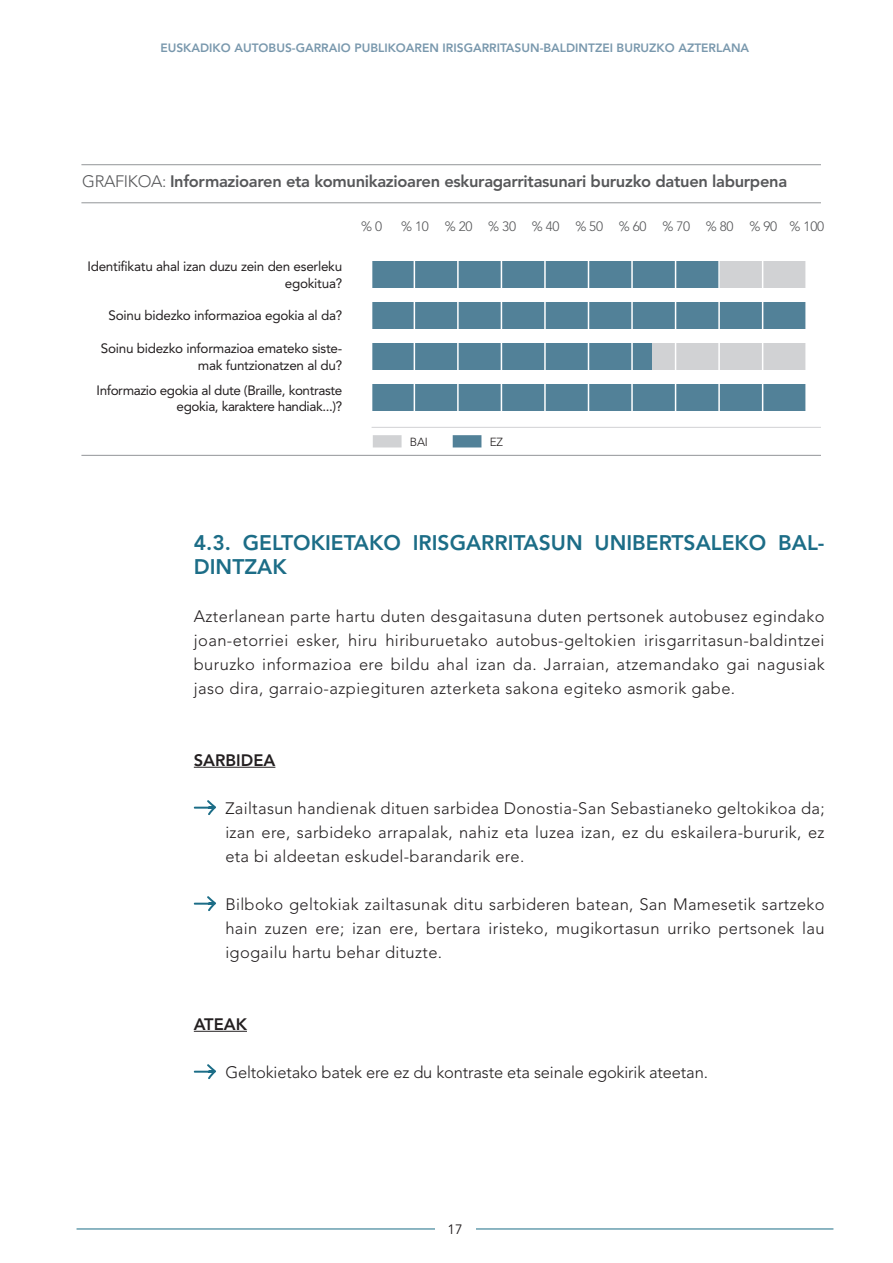
<style>
.page{position:relative;width:893px;height:1263px;background:#fff}
.page>*{position:absolute;margin:0;border:0;box-sizing:border-box;transform-origin:0 0}
.t1{font:800 21px/24px "Avenir LT Std";color:#1c6d87}
.t2{font:300 16.5px/24px "Avenir LT Std";letter-spacing:.02em;color:#231f20;text-align:justify}
.t3{font:800 16.5px "Avenir LT Std";letter-spacing:-.02em;color:#57585a}
.t4{font:300 16.5px "Avenir LT Std";letter-spacing:-.01em;color:#231f20}
.t5{font:800 16.5px "Avenir LT Std";color:#231f20}
.t6{font:13.5px/16.5px "Avenir LT Std";letter-spacing:-.02em;color:#231f20;text-align:right}
.t7{font:300 13.5px "Avenir LT Std";letter-spacing:-.02em;color:#57585a}
.t8{font:13.5px "Avenir LT Std";color:#231f20}
.t9{font:800 12px "Avenir LT Std";color:#7998ad}
.t10{font:300 11.7px "Avenir LT Std";color:#231f20}
.s1{font-weight:300}
</style>
<div class="page">
<hr style="left:77px;top:1229px;width:756px;height:1px;background:#1c6d87">
<div style="left:435px;top:1217px;width:40px;height:24px;background:#fff"></div>
<hr style="left:194px;top:767px;width:81px;height:1px;background:#231f20">
<hr style="left:194px;top:1031px;width:53px;height:1px;background:#231f20">
<svg style="left:193px;top:800px;width:23px;height:15px"></svg>
<svg style="left:193px;top:896px;width:23px;height:15px"></svg>
<svg style="left:193px;top:1064px;width:23px;height:15px"></svg>
<hr style="left:81px;top:202px;width:740px;height:1px;background:#939598">
<hr style="left:81px;top:164px;width:740px;height:1px;background:#939598">
<div style="left:370px;top:261px;width:435px;height:27px;background:#d1d2d4"></div>
<div style="left:370px;top:261px;width:350px;height:27px;background:#528198"></div>
<div style="left:370px;top:384px;width:435px;height:27px;background:#528198"></div>
<div style="left:370px;top:343px;width:435px;height:27px;background:#d1d2d4"></div>
<div style="left:370px;top:343px;width:281px;height:27px;background:#528198"></div>
<div style="left:370px;top:302px;width:435px;height:27px;background:#528198"></div>
<hr style="left:369px;top:238px;width:3px;height:223px;background:#fff">
<hr style="left:414px;top:238px;width:1px;height:223px;background:#fff">
<hr style="left:457px;top:238px;width:2px;height:223px;background:#fff">
<hr style="left:501px;top:238px;width:1px;height:223px;background:#fff">
<hr style="left:544px;top:238px;width:2px;height:223px;background:#fff">
<hr style="left:588px;top:238px;width:1px;height:223px;background:#fff">
<hr style="left:631px;top:238px;width:2px;height:223px;background:#fff">
<hr style="left:675px;top:238px;width:1px;height:223px;background:#fff">
<hr style="left:718px;top:238px;width:2px;height:223px;background:#fff">
<hr style="left:762px;top:238px;width:1px;height:223px;background:#fff">
<hr style="left:81px;top:455px;width:740px;height:1px;background:#939598">
<hr style="left:372px;top:427px;width:449px;height:1px;background:#d1d2d4">
<div style="left:453px;top:435px;width:28px;height:12px;background:#528198"></div>
<div style="left:373px;top:435px;width:29px;height:12px;background:#d1d2d4"></div>
<p class="t9" style="left:160px;top:41px;width:590px">EUSKADIKO AUTOBUS-GARRAIO PUBLIKOAREN IRISGARRITASUN-BALDINTZEI BURUZKO AZTERLANA</p>
<p class="t3" style="left:82px;top:172px;width:706px"><span class="s1">GRAFIKOA:</span> Informazioaren eta komunikazioaren eskuragarritasunari buruzko datuen laburpena</p>
<p class="t6" style="left:88px;top:258px;width:256px">Identifikatu ahal izan duzu zein den eserleku egokitua?</p>
<p class="t6" style="left:109px;top:308px;width:235px">Soinu bidezko informazioa egokia al da?</p>
<p class="t6" style="left:101px;top:341px;width:243px">Soinu bidezko informazioa emateko siste&shy;mak funtzionatzen al du?</p>
<p class="t6" style="left:97px;top:382px;width:247px">Informazio egokia al dute (Braille, kontraste egokia, karaktere handiak...)?</p>
<p class="t7" style="left:361px;top:218px;width:22px">% 0</p>
<p class="t7" style="left:401px;top:218px;width:424px">% 10 % 20 % 30 % 40 % 50 % 60 % 70 % 80 % 90 % 100</p>
<p class="t10" style="left:410px;top:435px;width:19px">BAI</p>
<p class="t10" style="left:490px;top:435px;width:15px">EZ</p>
<p class="t1" style="left:194px;top:530px;width:632px">4.3. GELTOKIETAKO IRISGARRITASUN UNIBERTSALEKO BAL-<br>DINTZAK</p>
<p class="t2" style="left:194px;top:604px;width:632px">Azterlanean parte hartu duten desgaitasuna duten pertsonek autobusez egindako joan-etorriei esker, hiru hiriburuetako autobus-geltokien irisgarritasun-baldintzei buruzko informazioa ere bildu ahal izan da. Jarraian, atzemandako gai nagusiak jaso dira, garraio-azpiegituren azterketa sakona egiteko asmorik gabe.</p>
<p class="t5" style="left:194px;top:750px;width:83px">SARBIDEA</p>
<p class="t2" style="left:225px;top:796px;width:601px">Zailtasun handienak dituen sarbidea Donostia-San Sebastianeko geltokikoa da; izan ere, sarbideko arrapalak, nahiz eta luzea izan, ez du eskailera-bururik, ez eta bi aldeetan eskudel-barandarik ere.</p>
<p class="t2" style="left:225px;top:892px;width:601px">Bilboko geltokiak zailtasunak ditu sarbideren batean, San Mamesetik sartzeko hain zuzen ere; izan ere, bertara iristeko, mugikortasun urriko pertsonek lau igogailu hartu behar dituzte.</p>
<p class="t5" style="left:194px;top:1014px;width:55px">ATEAK</p>
<p class="t4" style="left:225px;top:1062px;width:484px">Geltokietako batek ere ez du kontraste eta seinale egokirik ateetan.</p>
<p class="t8" style="left:447px;top:1222px;width:17px">17</p>
</div>
